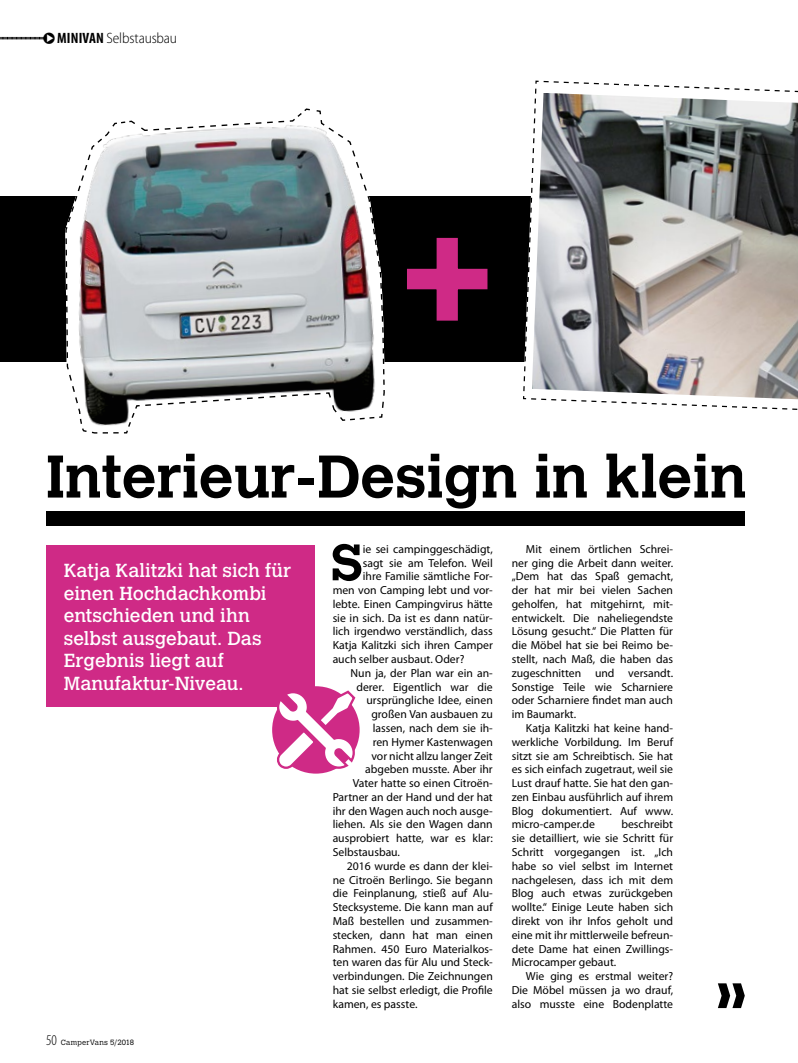
<style>
.page{position:relative;width:798px;height:1063px;background:#fff}
.page>*{position:absolute;margin:0;border:0;box-sizing:border-box;transform-origin:0 0}
.t1{font:700 59.5px "Calvert MT Std";color:#000}
.t2{font:700 50.75px "Calvert MT Std";color:#000}
.t3{font:18.75px/22.5px "Calvert MT Std";color:#fff}
.t4{font:300 semi-condensed 15px "Myriad Pro";letter-spacing:-.01em;color:#000}
.t5{font:11.75px/13.8px "Myriad Pro";color:#000;text-align:justify}
.t6{font:300 7.5px "Calvert MT Std";letter-spacing:.02em;color:#000}
.s1{font-weight:700;font-stretch:condensed}
.s2{font-family:"Myriad Pro";font-stretch:condensed;font-size:15px}
</style>
<div class="page">
<div style="left:0;top:196px;width:797px;height:165px;background:#000"></div>
<svg style="left:522px;top:80px;width:275px;height:330px"></svg>
<img style="left:0;top:108px;width:453px;height:326px">
<svg style="left:405px;top:237px;width:83px;height:85px"></svg>
<img style="left:531px;top:93px;width:266px;height:306px">
<svg style="left:718px;top:983px;width:26px;height:25px"></svg>
<div style="left:46px;top:511px;width:698px;height:15px;background:#000"></div>
<div style="left:46px;top:546px;width:269px;height:161px;background:#cf2a86"></div>
<div style="left:272px;top:686px;width:87px;height:88px;background:#cf2a86;border-radius:50%"></div>
<svg style="left:275px;top:689px;width:82px;height:81px"></svg>
<svg style="left:0;top:36px;width:47px;height:4px"></svg>
<p class="t4" style="left:57px;top:30px;width:121px"><span class="s1">MINIVAN</span> Selbstausbau</p>
<h1 class="t1" style="left:46px;top:439px;width:701px">Interieur-Design in klein</h1>
<h3 class="t3" style="left:64px;top:560px;width:229px">Katja Kalitzki hat sich für einen Hochdachkombi entschieden und ihn selbst ausgebaut. Das<br>Ergebnis liegt auf<br>Manufaktur-Niveau.</h3>
<p class="t6" style="left:46px;top:1038px;width:89px"><span class="s2">50</span> CamperVans 5/2018</p>
<h2 class="t2" style="left:331px;top:530px;width:33px">S</h2>
<p class="t5" style="left:362px;top:542px;width:131px">ie sei campinggeschädigt,</p>
<p class="t5" style="left:362px;top:556px;width:131px">sagt sie am Telefon. Weil</p>
<p class="t5" style="left:362px;top:570px;width:131px">ihre Familie sämtliche For-</p>
<p class="t5" style="left:332px;top:584px;width:162px">men von Camping lebt und vor-</p>
<p class="t5" style="left:332px;top:597px;width:162px">lebte. Einen Campingvirus hätte</p>
<p class="t5" style="left:332px;top:611px;width:162px">sie in sich. Da ist es dann natür-</p>
<p class="t5" style="left:332px;top:625px;width:162px">lich irgendwo verständlich, dass</p>
<p class="t5" style="left:332px;top:639px;width:162px">Katja Kalitzki sich ihren Camper</p>
<p class="t5" style="left:332px;top:652px;width:133px">auch selber ausbaut. Oder?</p>
<p class="t5" style="left:350px;top:666px;width:144px">Nun ja, der Plan war ein an-</p>
<p class="t5" style="left:356px;top:680px;width:138px">derer. Eigentlich war die</p>
<p class="t5" style="left:366px;top:694px;width:128px">ursprüngliche Idee, einen</p>
<p class="t5" style="left:371px;top:708px;width:123px">großen Van ausbauen zu</p>
<p class="t5" style="left:372px;top:721px;width:121px">lassen, nach dem sie ih-</p>
<p class="t5" style="left:372px;top:735px;width:122px">ren Hymer Kastenwagen</p>
<p class="t5" style="left:371px;top:749px;width:123px">vor nicht allzu langer Zeit</p>
<p class="t5" style="left:365px;top:763px;width:129px">abgeben musste. Aber ihr</p>
<p class="t5" style="left:352px;top:777px;width:142px">Vater hatte so einen Citroën-</p>
<p class="t5" style="left:332px;top:790px;width:162px">Partner an der Hand und der hat</p>
<p class="t5" style="left:332px;top:804px;width:162px">ihr den Wagen auch noch ausge-</p>
<p class="t5" style="left:332px;top:818px;width:161px">liehen. Als sie den Wagen dann</p>
<p class="t5" style="left:332px;top:832px;width:162px">ausprobiert hatte, war es klar:</p>
<p class="t5" style="left:332px;top:845px;width:69px">Selbstausbau.</p>
<p class="t5" style="left:347px;top:859px;width:147px">2016 wurde es dann der klei-</p>
<p class="t5" style="left:332px;top:873px;width:162px">ne Citroën Berlingo. Sie begann</p>
<p class="t5" style="left:332px;top:887px;width:161px">die Feinplanung, stieß auf Alu-</p>
<p class="t5" style="left:332px;top:901px;width:161px">Stecksysteme. Die kann man auf</p>
<p class="t5" style="left:332px;top:914px;width:162px">Maß bestellen und zusammen-</p>
<p class="t5" style="left:332px;top:928px;width:162px">stecken, dann hat man einen</p>
<p class="t5" style="left:332px;top:942px;width:162px">Rahmen. 450 Euro Materialkos-</p>
<p class="t5" style="left:332px;top:956px;width:162px">ten waren das für Alu und Steck-</p>
<p class="t5" style="left:332px;top:970px;width:162px">verbindungen. Die Zeichnungen</p>
<p class="t5" style="left:332px;top:983px;width:161px">hat sie selbst erledigt, die Profile</p>
<p class="t5" style="left:332px;top:997px;width:86px">kamen, es passte.</p>
<p class="t5" style="left:511px;top:542px;width:163px;text-indent:14px">Mit einem örtlichen Schrei&shy;ner ging die Arbeit dann weiter. „Dem hat das Spaß gemacht, der hat mir bei vielen Sachen geholfen, hat mitgehirnt, mit&shy;entwickelt. Die naheliegendste Lösung gesucht.“ Die Platten für die Möbel hat sie bei Reimo be&shy;stellt, nach Maß, die haben das zugeschnitten und versandt.<br>Sonstige Teile wie Scharniere oder Scharniere findet man auch im Baumarkt.</p>
<p class="t5" style="left:511px;top:721px;width:163px;text-indent:14px">Katja Kalitzki hat keine hand&shy;werkliche Vorbildung. Im Beruf sitzt sie am Schreibtisch. Sie hat es sich einfach zugetraut, weil sie Lust drauf hatte. Sie hat den gan&shy;zen Einbau ausführlich auf ihrem Blog dokumentiert. Auf www. micro-camper.de</p>
<p class="t5" style="left:511px;top:818px;width:163px;text-indent:110px">beschreibt sie detailliert, wie sie Schritt für Schritt vorgegangen ist. „Ich habe so viel selbst im Internet nachgelesen, dass ich mit dem Blog auch etwas zurückgeben wollte.“ Einige Leute haben sich direkt von ihr Infos geholt und eine mit ihr mittlerweile befreun&shy;dete Dame hat einen Zwillings-Microcamper gebaut.</p>
<p class="t5" style="left:511px;top:970px;width:163px;text-indent:14px">Wie ging es erstmal weiter?<br>Die Möbel müssen ja wo drauf, also musste eine Bodenplatte</p>
</div>
